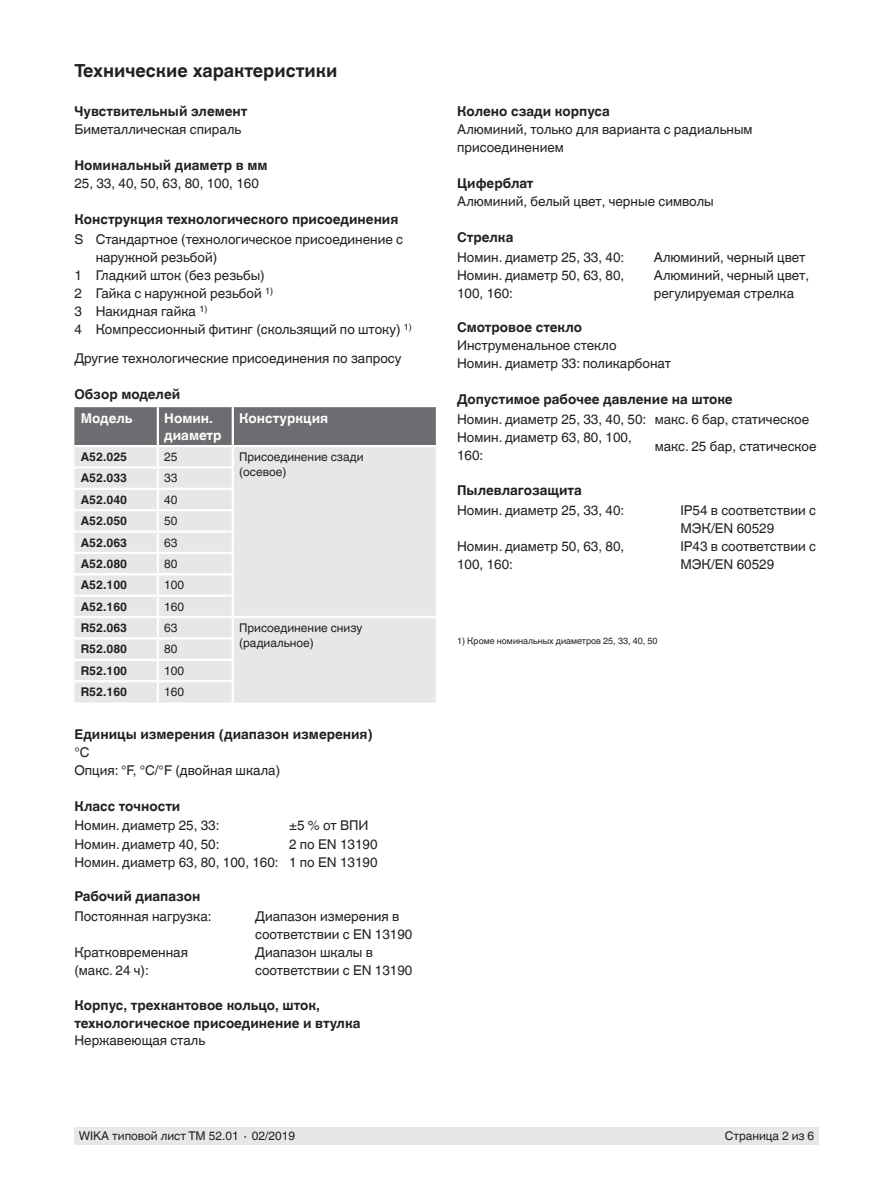
<style>
.page{position:relative;width:893px;height:1188px;background:#fff}
.page>*{position:absolute;margin:0;border:0;box-sizing:border-box;transform-origin:0 0}
.t1{font:700 18px "Helvetica World";color:#231f20}
.t2{font:13.5px/18px "Helvetica World";color:#231f20}
.t3{font:700 13.5px/18px "Helvetica World";color:#231f20}
.t4{font:700 13.5px/16.5px "Helvetica World";color:#fff}
.t5{font:12px/15px "Helvetica World";color:#231f20}
.t6{font:700 12px "Helvetica World";color:#231f20}
.t7{font:9px "Helvetica World";color:#231f20}
</style>
<div class="page">
<div style="left:74px;top:1128px;width:745px;height:17px;background:#e6e7e9"></div>
<div style="left:74px;top:573px;width:362px;height:130px;background:#e6e7e9"></div>
<svg style="left:74px;top:407px;width:362px;height:166px;background:#cbccce"></svg>
<hr style="left:74px;top:573px;width:84px;height:2px;background:#fff">
<hr style="left:158px;top:573px;width:76px;height:2px;background:#fff">
<hr style="left:157px;top:575px;width:2px;height:20px;background:#fff">
<hr style="left:232px;top:575px;width:2px;height:20px;background:#fff">
<hr style="left:74px;top:595px;width:84px;height:2px;background:#fff">
<hr style="left:158px;top:595px;width:76px;height:2px;background:#fff">
<hr style="left:74px;top:616px;width:84px;height:2px;background:#fff">
<hr style="left:158px;top:616px;width:75px;height:2px;background:#fff">
<hr style="left:233px;top:616px;width:203px;height:2px;background:#fff">
<hr style="left:74px;top:637px;width:84px;height:3px;background:#fff">
<hr style="left:158px;top:637px;width:76px;height:3px;background:#fff">
<hr style="left:74px;top:659px;width:84px;height:2px;background:#fff">
<hr style="left:158px;top:659px;width:76px;height:2px;background:#fff">
<svg style="left:157px;top:597px;width:2px;height:83px"></svg>
<svg style="left:232px;top:597px;width:2px;height:83px"></svg>
<hr style="left:74px;top:680px;width:84px;height:2px;background:#fff">
<hr style="left:158px;top:680px;width:76px;height:2px;background:#fff">
<hr style="left:157px;top:682px;width:2px;height:21px;background:#fff">
<hr style="left:232px;top:682px;width:2px;height:21px;background:#fff">
<hr style="left:74px;top:445px;width:84px;height:2px;background:#fff">
<hr style="left:158px;top:445px;width:75px;height:2px;background:#fff">
<hr style="left:233px;top:445px;width:203px;height:2px;background:#fff">
<h1 class="t1" style="left:74px;top:60px;width:265px">Технические характеристики</h1>
<p class="t3" style="left:74px;top:102px;width:175px">Чувствительный элемент</p>
<p class="t2" style="left:74px;top:120px;width:168px">Биметаллическая спираль</p>
<p class="t3" style="left:74px;top:156px;width:195px">Номинальный диаметр в мм</p>
<p class="t2" style="left:74px;top:174px;width:186px">25, 33, 40, 50, 63, 80, 100, 160</p>
<p class="t3" style="left:74px;top:210px;width:326px">Конструкция технологического присоединения</p>
<p class="t2" style="left:74px;top:230px;width:330px">S Стандартное (технологическое присоединение с</p>
<p class="t2" style="left:96px;top:248px;width:123px">наружной резьбой)</p>
<p class="t2" style="left:74px;top:266px;width:192px">1 Гладкий шток (без резьбы)</p>
<p class="t2" style="left:74px;top:284px;width:200px">2 Гайка с наружной резьбой <sup>1)</sup></p>
<p class="t2" style="left:74px;top:303px;width:134px">3 Накидная гайка <sup>1)</sup></p>
<p class="t2" style="left:74px;top:321px;width:339px">4 Компрессионный фитинг (скользящий по штоку) <sup>1)</sup></p>
<p class="t2" style="left:74px;top:349px;width:329px">Другие технологические присоединения по запросу</p>
<p class="t3" style="left:74px;top:385px;width:107px">Обзор моделей</p>
<p class="t4" style="left:81px;top:410px;width:53px">Модель</p>
<p class="t4" style="left:164px;top:410px;width:59px">Номин. диаметр</p>
<p class="t4" style="left:239px;top:410px;width:91px">Констуркция</p>
<p class="t6" style="left:81px;top:450px;width:48px">A52.025</p>
<p class="t5" style="left:164px;top:449px;width:15px">25</p>
<p class="t5" style="left:239px;top:449px;width:126px">Присоединение сзади (осевое)</p>
<p class="t6" style="left:81px;top:471px;width:48px">A52.033</p>
<p class="t5" style="left:164px;top:471px;width:15px">33</p>
<p class="t6" style="left:81px;top:493px;width:48px">A52.040</p>
<p class="t5" style="left:164px;top:492px;width:15px">40</p>
<p class="t6" style="left:81px;top:514px;width:48px">A52.050</p>
<p class="t5" style="left:164px;top:514px;width:15px">50</p>
<p class="t6" style="left:81px;top:535px;width:48px">A52.063</p>
<p class="t5" style="left:164px;top:535px;width:15px">63</p>
<p class="t6" style="left:81px;top:557px;width:48px">A52.080</p>
<p class="t5" style="left:164px;top:556px;width:15px">80</p>
<p class="t6" style="left:81px;top:578px;width:48px">A52.100</p>
<p class="t5" style="left:164px;top:578px;width:22px">100</p>
<p class="t6" style="left:81px;top:600px;width:48px">A52.160</p>
<p class="t5" style="left:164px;top:599px;width:22px">160</p>
<p class="t6" style="left:81px;top:621px;width:48px">R52.063</p>
<p class="t5" style="left:164px;top:620px;width:15px">63</p>
<p class="t5" style="left:239px;top:620px;width:125px">Присоединение снизу (радиальное)</p>
<p class="t6" style="left:81px;top:642px;width:48px">R52.080</p>
<p class="t5" style="left:164px;top:642px;width:15px">80</p>
<p class="t6" style="left:81px;top:664px;width:48px">R52.100</p>
<p class="t5" style="left:164px;top:663px;width:22px">100</p>
<p class="t6" style="left:81px;top:685px;width:48px">R52.160</p>
<p class="t5" style="left:164px;top:685px;width:22px">160</p>
<p class="t3" style="left:74px;top:725px;width:300px">Единицы измерения (диапазон измерения)</p>
<p class="t2" style="left:74px;top:743px;width:207px">°C<br>Опция: °F, °C/°F (двойная шкала)</p>
<p class="t3" style="left:74px;top:797px;width:108px">Класс точности</p>
<p class="t2" style="left:74px;top:817px;width:147px">Номин. диаметр 25, 33:</p>
<p class="t2" style="left:289px;top:817px;width:81px">±5 % от ВПИ</p>
<p class="t2" style="left:74px;top:835px;width:147px">Номин. диаметр 40, 50:</p>
<p class="t2" style="left:74px;top:835px;width:305px;text-align:right">2 по EN 13190<br>Номин. диаметр 63, 80, 100, 160: 1 по EN 13190</p>
<p class="t3" style="left:74px;top:887px;width:128px">Рабочий диапазон</p>
<p class="t2" style="left:74px;top:907px;width:139px">Постоянная нагрузка:</p>
<p class="t2" style="left:255px;top:907px;width:159px">Диапазон измерения в соответствии с EN 13190</p>
<p class="t2" style="left:74px;top:944px;width:115px">Кратковременная (макс. 24 ч):</p>
<p class="t2" style="left:255px;top:944px;width:159px">Диапазон шкалы в соответствии с EN 13190</p>
<p class="t3" style="left:74px;top:996px;width:288px">Корпус, трехкантовое кольцо, шток, технологическое присоединение и втулка</p>
<p class="t2" style="left:74px;top:1032px;width:132px">Нержавеющая сталь</p>
<p class="t3" style="left:457px;top:102px;width:154px">Колено сзади корпуса</p>
<p class="t2" style="left:457px;top:120px;width:297px">Алюминий, только для варианта с радиальным присоединением</p>
<p class="t3" style="left:457px;top:174px;width:78px">Циферблат</p>
<p class="t2" style="left:457px;top:192px;width:258px">Алюминий, белый цвет, черные символы</p>
<p class="t3" style="left:457px;top:228px;width:58px">Стрелка</p>
<p class="t2" style="left:457px;top:248px;width:169px">Номин. диаметр 25, 33, 40:</p>
<p class="t2" style="left:654px;top:248px;width:153px">Алюминий, черный цвет</p>
<p class="t2" style="left:457px;top:266px;width:169px">Номин. диаметр 50, 63, 80,<br>100, 160:</p>
<p class="t2" style="left:654px;top:266px;width:157px">Алюминий, черный цвет, регулируемая стрелка</p>
<p class="t3" style="left:457px;top:319px;width:127px">Смотровое стекло</p>
<p class="t2" style="left:457px;top:337px;width:215px">Инструменальное стекло<br>Номин. диаметр 33: поликарбонат</p>
<p class="t3" style="left:457px;top:391px;width:277px">Допустимое рабочее давление на штоке</p>
<p class="t2" style="left:457px;top:411px;width:354px">Номин. диаметр 25, 33, 40, 50: макс. 6 бар, статическое<br>Номин. диаметр 63, 80, 100,<br>160:</p>
<p class="t2" style="left:655px;top:438px;width:163px">макс. 25 бар, статическое</p>
<p class="t3" style="left:457px;top:481px;width:126px">Пылевлагозащита</p>
<p class="t2" style="left:457px;top:501px;width:169px">Номин. диаметр 25, 33, 40:</p>
<p class="t2" style="left:680px;top:501px;width:137px">IP54 в соответствии с<br>МЭК/EN 60529</p>
<p class="t2" style="left:457px;top:537px;width:169px">Номин. диаметр 50, 63, 80,<br>100, 160:</p>
<p class="t2" style="left:680px;top:537px;width:137px">IP43 в соответствии с<br>МЭК/EN 60529</p>
<p class="t7" style="left:457px;top:635px;width:202px">1) Кроме номинальных диаметров 25, 33, 40, 50</p>
<p class="t5" style="left:79px;top:1129px;width:218px">WIKA типовой лист TM 52.01 ∙ 02/2019</p>
<p class="t5" style="left:725px;top:1129px;width:91px">Страница 2 из 6</p>
</div>
